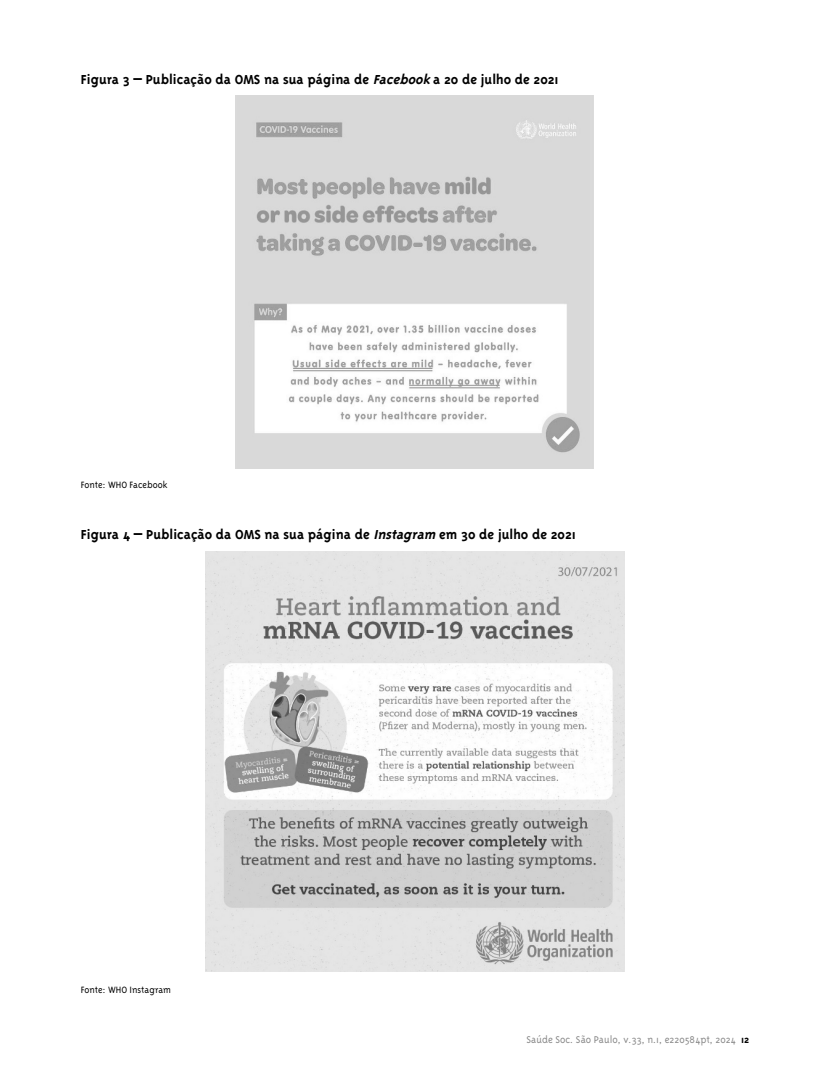
<style>
.page{position:relative;width:830px;height:1085px;background:#fff}
.page>*{position:absolute;margin:0;border:0;box-sizing:border-box;transform-origin:0 0}
.t1{font:700 15px "Triplex";color:#000}
.t2{font:300 11.25px "Triplex";color:#878787}
.t3{font:300 10.5px "Triplex";color:#000}
.s1{font-style:italic}
.s2{font-weight:700;color:#000}
</style>
<div class="page">
<img style="left:235px;top:96px;width:358px;height:372px">
<img style="left:205px;top:551px;width:419px;height:419px">
<p class="t1" style="left:81px;top:70px;width:479px">Figura 3 – Publicação da OMS na sua página de <span class="s1">Facebook</span> a 20 de julho de 2021</p>
<p class="t3" style="left:81px;top:479px;width:88px">Fonte: WHO Facebook</p>
<p class="t1" style="left:81px;top:526px;width:496px">Figura 4 – Publicação da OMS na sua página de <span class="s1">Instagram</span> em 30 de julho de 2021</p>
<p class="t3" style="left:81px;top:983px;width:92px">Fonte: WHO Instagram</p>
<p class="t2" style="left:526px;top:1033px;width:224px">Saúde Soc. São Paulo, v.33, n.1, e220584pt, 2024 <span class="s2">12</span></p>
</div>
